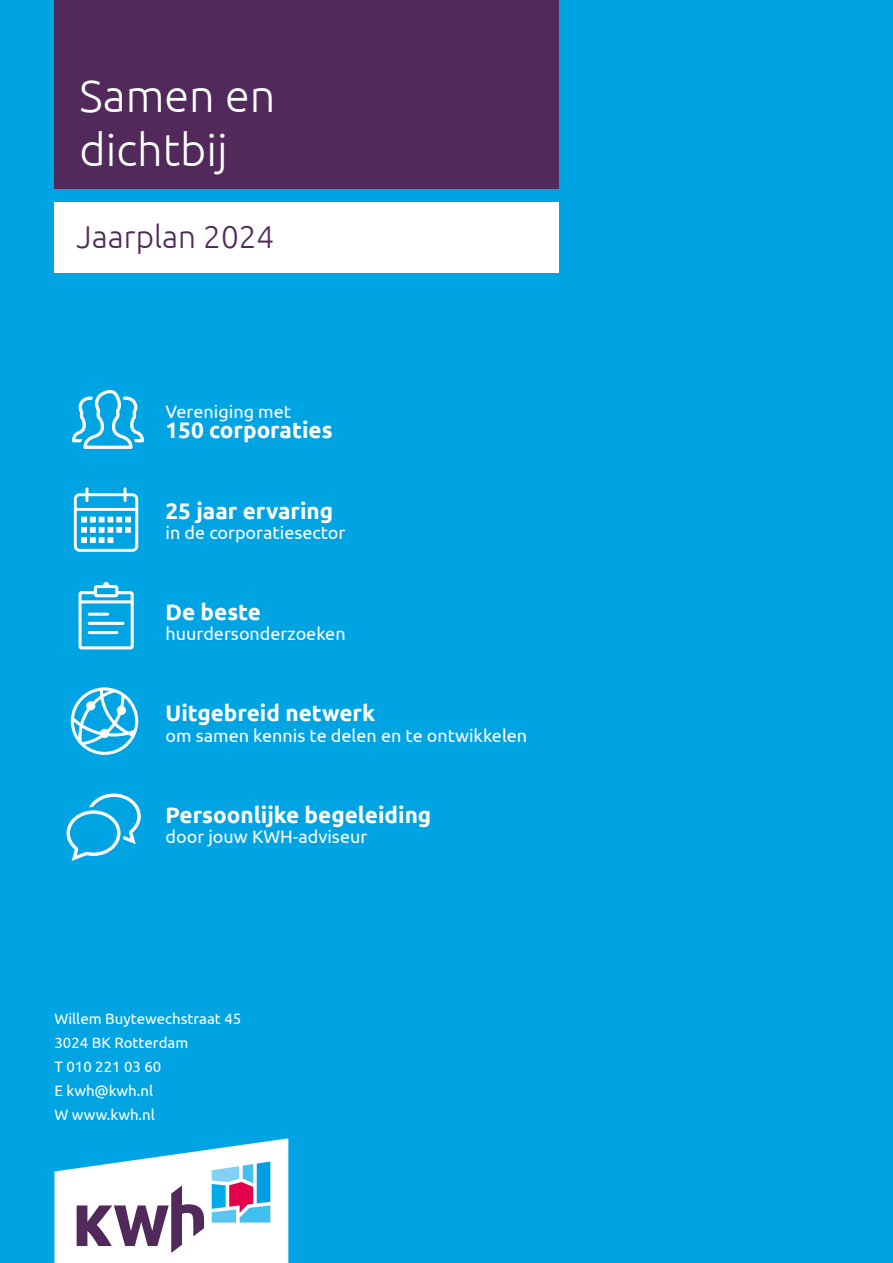
<style>
.page{position:relative;width:893px;height:1263px;background:#00a4e3}
.page>*{position:absolute;margin:0;border:0;box-sizing:border-box;transform-origin:0 0}
.t1{font:300 45px/54px "Ubuntu";color:#fff}
.t2{font:300 31.5px "Ubuntu";color:#512a5b}
.t3{font:700 22.5px "Ubuntu";color:#fff}
.t4{font:18px "Ubuntu";color:#fff}
.t5{font:15px/24px "Ubuntu";color:#fff}
</style>
<div class="page">
<div style="left:54px;top:0;width:505px;height:189px;background:#512a5b"></div>
<div style="left:54px;top:203px;width:505px;height:70px;background:#fff"></div>
<svg style="left:72px;top:390px;width:72px;height:59px"></svg>
<svg style="left:74px;top:487px;width:64px;height:65px"></svg>
<svg style="left:79px;top:582px;width:55px;height:67px"></svg>
<svg style="left:71px;top:687px;width:67px;height:68px"></svg>
<svg style="left:67px;top:793px;width:74px;height:68px"></svg>
<svg style="left:54px;top:1138px;width:234px;height:125px"></svg>
<div style="left:188px;top:1226px;width:5px;height:11px;background:#fff"></div>
<h1 class="t1" style="left:80px;top:68px;width:197px">Samen en dichtbij</h1>
<h2 class="t2" style="left:77px;top:218px;width:199px">Jaarplan 2024</h2>
<p class="t4" style="left:165px;top:400px;width:127px">Vereniging met</p>
<p class="t3" style="left:165px;top:416px;width:169px">150 corporaties</p>
<p class="t3" style="left:165px;top:497px;width:169px">25 jaar ervaring</p>
<p class="t4" style="left:165px;top:522px;width:181px">in de corporatiesector</p>
<p class="t3" style="left:165px;top:598px;width:97px">De beste</p>
<p class="t4" style="left:165px;top:623px;width:182px">huurdersonderzoeken</p>
<p class="t3" style="left:165px;top:700px;width:211px">Uitgebreid netwerk</p>
<p class="t4" style="left:165px;top:724px;width:363px">om samen kennis te delen en te ontwikkelen</p>
<p class="t3" style="left:165px;top:801px;width:267px">Persoonlijke begeleiding</p>
<p class="t4" style="left:165px;top:825px;width:203px">door jouw KWH-adviseur</p>
<p class="t5" style="left:54px;top:1006px;width:188px">Willem Buytewechstraat 45<br>3024 BK Rotterdam<br>T 010 221 03 60<br>E kwh@kwh.nl<br>W www.kwh.nl</p>
</div>
